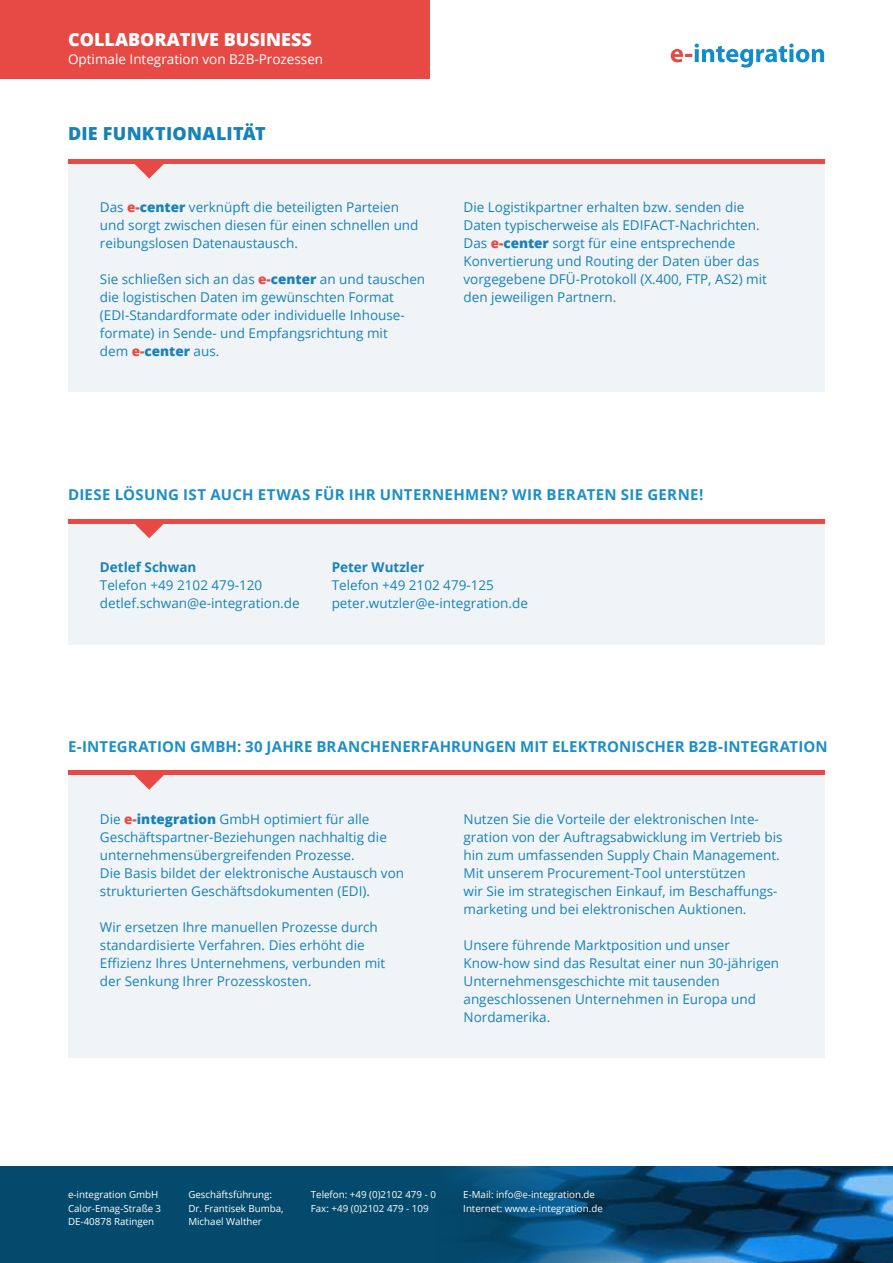
<style>
.page{position:relative;width:893px;height:1263px;background:#fff}
.page>*{position:absolute;margin:0;border:0;box-sizing:border-box;transform-origin:0 0}
.t1{font:800 18px "Open Sans";color:#fff}
.t2{font:800 18px "Open Sans";letter-spacing:.015em;color:#1782b8}
.t3{font:700 15px "Open Sans";letter-spacing:.01em;color:#1c8ec9}
.t4{font:13.5px/18px "Open Sans";color:#1782b8}
.t5{font:13.5px "Open Sans";color:#fff}
.t6{font:700 13.5px "Open Sans";color:#1782b8}
.t7{font:9.75px/13.5px "Open Sans";color:#fff}
.s1{font-weight:800;color:#e74a44}
.s2{font-weight:800}
</style>
<div class="page">
<img style="left:695px;top:44px;width:129px;height:24px">
<svg style="left:685px;top:54px;width:7px;height:3px"></svg>
<div style="left:0;top:0;width:429px;height:79px;background:#e74a44"></div>
<div style="left:0;top:1166px;width:893px;height:97px;background:#044a6d"></div>
<img style="left:461px;top:1166px;width:432px;height:97px">
<div style="left:68px;top:773px;width:757px;height:285px;background:#f1f4f6"></div>
<div style="left:68px;top:522px;width:757px;height:123px;background:#f1f4f6"></div>
<svg style="left:135px;top:524px;width:29px;height:14px"></svg>
<svg style="left:134px;top:775px;width:30px;height:15px"></svg>
<div style="left:68px;top:519px;width:757px;height:5px;background:#e74a44"></div>
<div style="left:68px;top:770px;width:757px;height:5px;background:#e74a44"></div>
<div style="left:68px;top:162px;width:757px;height:230px;background:#f1f4f6"></div>
<svg style="left:134px;top:164px;width:30px;height:15px"></svg>
<hr style="left:68px;top:160px;width:757px;height:4px;background:#e74a44">
<h1 class="t1" style="left:68px;top:25px;width:245px">COLLABORATIVE BUSINESS</h1>
<p class="t5" style="left:68px;top:49px;width:257px">Optimale Integration von B2B-Prozessen</p>
<h1 class="t2" style="left:68px;top:120px;width:199px">DIE FUNKTIONALITÄT</h1>
<p class="t4" style="left:100px;top:198px;width:320px">Das <span class="s1">e-</span><span class="s2">center</span> verknüpft die beteiligten Parteien und sorgt zwischen diesen für einen schnellen und reibungslosen Datenaustausch.</p>
<p class="t4" style="left:100px;top:270px;width:327px">Sie schließen sich an das <span class="s1">e-</span><span class="s2">center</span> an und tauschen die logistischen Daten im gewünschten Format (EDI-Standardformate oder individuelle Inhouse&shy;formate) in Sende- und Empfangsrichtung mit<br>dem <span class="s1">e-</span><span class="s2">center</span> aus.</p>
<p class="t4" style="left:463px;top:198px;width:305px">Die Logistikpartner erhalten bzw. senden die Daten typischerweise als EDIFACT-Nachrichten.<br>Das <span class="s1">e-</span><span class="s2">center</span> sorgt für eine entsprechende Konvertierung und Routing der Daten über das vorgegebene DFÜ-Protokoll (X.400, FTP, AS2) mit den jeweiligen Partnern.</p>
<p class="t3" style="left:68px;top:484px;width:637px">DIESE LÖSUNG IST AUCH ETWAS FÜR IHR UNTERNEHMEN? WIR BERATEN SIE GERNE!</p>
<p class="t6" style="left:100px;top:558px;width:98px">Detlef Schwan</p>
<p class="t4" style="left:100px;top:576px;width:201px">Telefon +49 2102 479-120 detlef.schwan@e-integration.de</p>
<p class="t6" style="left:332px;top:558px;width:94px">Peter Wutzler</p>
<p class="t4" style="left:332px;top:576px;width:198px">Telefon +49 2102 479-125 peter.wutzler@e-integration.de</p>
<p class="t3" style="left:68px;top:736px;width:761px">E-INTEGRATION GMBH: 30 JAHRE BRANCHENERFAHRUNGEN MIT ELEKTRONISCHER B2B-INTEGRATION</p>
<p class="t4" style="left:100px;top:810px;width:306px">Die <span class="s1">e-</span><span class="s2">integration</span> GmbH optimiert für alle Geschäftspartner-Beziehungen nachhaltig die unternehmensübergreifenden Prozesse.<br>Die Basis bildet der elektronische Austausch von strukturierten Geschäftsdokumenten (EDI).</p>
<p class="t4" style="left:100px;top:918px;width:287px">Wir ersetzen Ihre manuellen Prozesse durch standardisierte Verfahren. Dies erhöht die Effizienz Ihres Unternehmens, verbunden mit der Senkung Ihrer Prozesskosten.</p>
<p class="t4" style="left:463px;top:810px;width:321px">Nutzen Sie die Vorteile der elektronischen Inte&shy;gration von der Auftragsabwicklung im Vertrieb bis hin zum umfassenden Supply Chain Management.<br>Mit unserem Procurement-Tool unterstützen<br>wir Sie im strategischen Einkauf, im Beschaffungs&shy;marketing und bei elektronischen Auktionen.</p>
<p class="t4" style="left:463px;top:936px;width:317px">Unsere führende Marktposition und unser Know-how sind das Resultat einer nun 30-jährigen Unternehmensgeschichte mit tausenden angeschlossenen Unternehmen in Europa und Nordamerika.</p>
<p class="t7" style="left:68px;top:1187px;width:95px">e-integration GmbH<br>Calor-Emag-Straße 3<br>DE-40878 Ratingen</p>
<p class="t7" style="left:311px;top:1187px;width:127px">Telefon: +49 (0)2102 479 - 0<br>Fax: +49 (0)2102 479 - 109</p>
<p class="t7" style="left:188px;top:1187px;width:97px">Geschäftsführung:<br>Dr. Frantisek Bumba,<br>Michael Walther</p>
<p class="t7" style="left:463px;top:1187px;width:141px">E-Mail: info@e-integration.de<br>Internet: www.e-integration.de</p>
</div>
